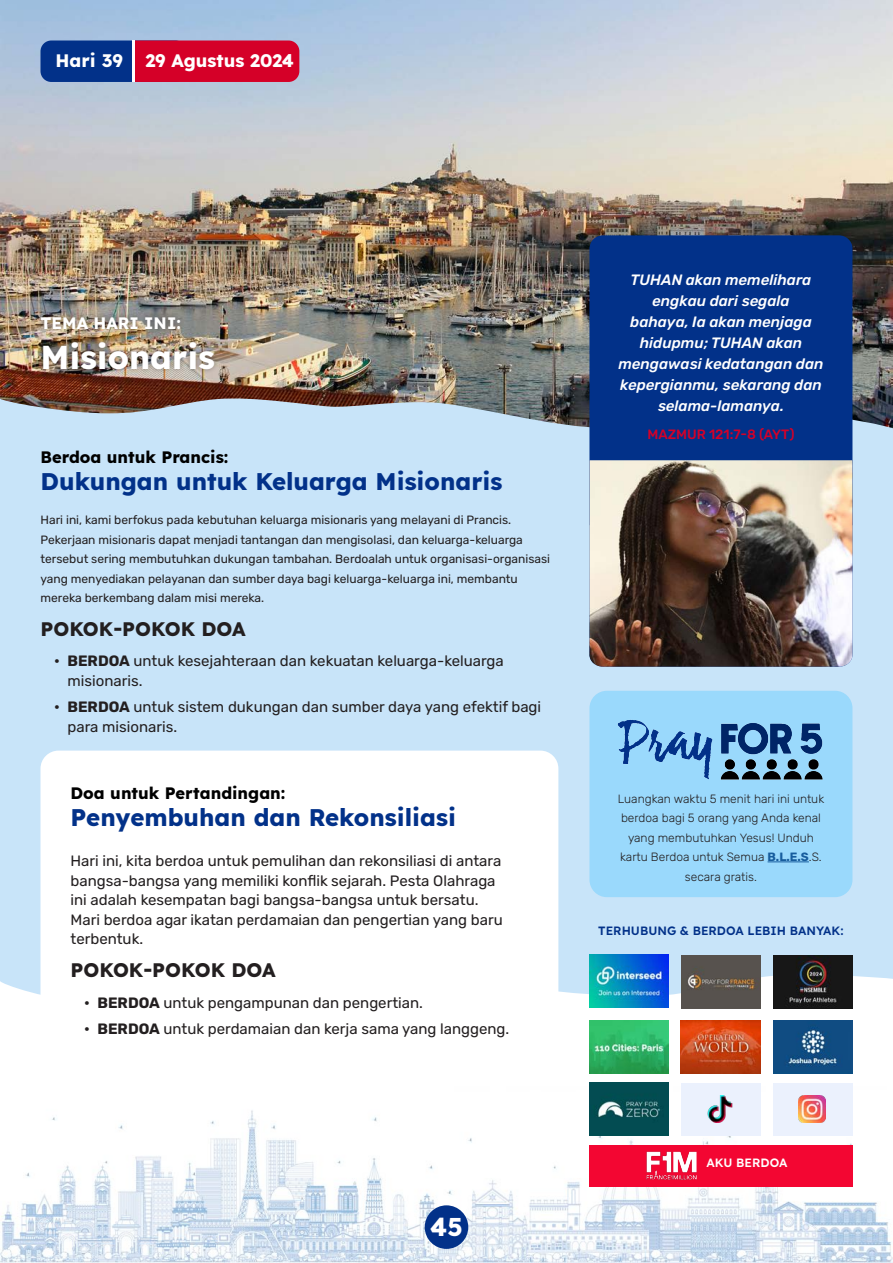
<style>
.page{position:relative;width:893px;height:1263px;background:#fff}
.page>*{position:absolute;margin:0;border:0;box-sizing:border-box;transform-origin:0 0}
.Heading_1{font:700 33px "Lexend";color:#fff}
.t1{font:700 25.5px "Lexend";color:#fff}
.Heading_2{font:700 24px "Lexend";color:#023189}
.Prayer_Point_Title{font:700 19.5px "Lexend";color:#231f20}
.Date_No{font:700 18px "Lexend";color:#fff}
.Day_No{font:700 18px "Lexend";color:#fff}
.Prayer_Theme{font:700 16.5px "Lexend";color:#000}
.Theme_title{font:700 16.5px "Lexend";color:#fff}
.t2{font:15px/19.5px "Rubik";color:#231f20}
.Bible_Verse{font:italic 500 15px/21px "Rubik";color:#fff;text-align:center}
.Bible_Name{font:500 13.5px "Rubik";color:#d50028}
.t3{font:12px/19.5px "Rubik";color:#231f20}
.Pray_for_5{font:300 12px/19.5px "Rubik";color:#231f20;text-align:center}
.Read_More_Button{font:600 12px "Lexend";color:#023189}
.t4{font:600 12px "Lexend";color:#fff}
.s1{font-weight:700}
.s2{font-weight:700;color:#175d9e}
</style>
<div class="page">
<img style="left:0;top:1086px;width:893px;height:177px">
<div style="left:425px;top:1205px;width:43px;height:44px;background:#023189;border-radius:50%"></div>
<img style="left:0;top:0;width:893px;height:396px">
<div style="left:0;top:396px;width:893px;height:605px;background:#c8e4f9"></div>
<div style="left:589px;top:235px;width:263px;height:225px;background:#023189"></div>
<div style="left:36px;top:312px;width:183px;height:63px;background:#231f20;opacity:.51"></div>
<img style="left:589px;top:460px;width:263px;height:207px">
<div style="left:41px;top:41px;width:145px;height:41px;background:#023189;border-radius:11px"></div>
<div style="left:135px;top:41px;width:164px;height:41px;background:#d50028"></div>
<hr style="left:132px;top:40px;width:3px;height:42px;background:#fff">
<div style="left:40px;top:751px;width:518px;height:314px;background:#fff;border-radius:18px"></div>
<div style="left:589px;top:691px;width:263px;height:206px;background:#9ad9fc;border-radius:17px"></div>
<img style="left:618px;top:720px;width:205px;height:59px">
<img style="left:589px;top:954px;width:80px;height:53px">
<img style="left:681px;top:955px;width:80px;height:53px">
<img style="left:773px;top:955px;width:79px;height:53px">
<img style="left:589px;top:1020px;width:80px;height:53px">
<img style="left:681px;top:1020px;width:79px;height:53px">
<img style="left:773px;top:1020px;width:79px;height:53px">
<img style="left:589px;top:1083px;width:79px;height:53px">
<div style="left:681px;top:1083px;width:79px;height:53px;background:#ebf1fd"></div>
<div style="left:773px;top:1083px;width:79px;height:53px;background:#ebf1fd"></div>
<img style="left:707px;top:1095px;width:26px;height:28px">
<img style="left:799px;top:1095px;width:27px;height:28px">
<hr style="left:768px;top:861px;width:41px;height:1px;background:#175d9e">
<div style="left:589px;top:1145px;width:263px;height:41px;background:#f30632"></div>
<img style="left:646px;top:1151px;width:50px;height:29px">
<p class="Day_No" style="left:56px;top:47px;width:69px">Hari 39</p>
<p class="Date_No" style="left:145px;top:47px;width:150px">29 Agustus 2024</p>
<p class="Theme_title" style="left:40px;top:310px;width:142px">TEMA HARI INI:</p>
<p class="Heading_1" style="left:40px;top:331px;width:176px">Misionaris</p>
<p class="Prayer_Theme" style="left:40px;top:443px;width:189px">Berdoa untuk Prancis:</p>
<p class="Heading_2" style="left:40px;top:462px;width:463px">Dukungan untuk Keluarga Misionaris</p>
<p class="t3" style="left:40px;top:511px;width:511px">Hari ini, kami berfokus pada kebutuhan keluarga misionaris yang melayani di Prancis.<br>Pekerjaan misionaris dapat menjadi tantangan dan mengisolasi, dan keluarga-keluarga tersebut sering membutuhkan dukungan tambahan. Berdoalah untuk organisasi-organisasi yang menyediakan pelayanan dan sumber daya bagi keluarga-keluarga ini, membantu mereka berkembang dalam misi mereka.</p>
<p class="Prayer_Point_Title" style="left:40px;top:613px;width:207px">POKOK-POKOK DOA</p>
<p class="t2" style="left:68px;top:652px;width:438px;text-indent:-14px"><span class="s1">• BERDOA</span> untuk kesejahteraan dan kekuatan keluarga-keluarga misionaris.</p>
<p class="t2" style="left:68px;top:698px;width:475px;text-indent:-14px"><span class="s1">• BERDOA</span> untuk sistem dukungan dan sumber daya yang efektif bagi para misionaris.</p>
<p class="Prayer_Theme" style="left:70px;top:780px;width:216px">Doa untuk Pertandingan:</p>
<p class="Heading_2" style="left:70px;top:798px;width:387px">Penyembuhan dan Rekonsiliasi</p>
<p class="t2" style="left:70px;top:852px;width:434px">Hari ini, kita berdoa untuk pemulihan dan rekonsiliasi di antara bangsa-bangsa yang memiliki konflik sejarah. Pesta Olahraga ini adalah kesempatan bagi bangsa-bangsa untuk bersatu.<br>Mari berdoa agar ikatan perdamaian dan pengertian yang baru terbentuk.</p>
<p class="Prayer_Point_Title" style="left:70px;top:954px;width:207px">POKOK-POKOK DOA</p>
<p class="t2" style="left:84px;top:993px;width:340px"><span class="s1">• BERDOA</span> untuk pengampunan dan pengertian.</p>
<p class="t2" style="left:84px;top:1019px;width:427px"><span class="s1">• BERDOA</span> untuk perdamaian dan kerja sama yang langgeng.</p>
<h2 class="t1" style="left:430px;top:1206px;width:34px">45</h2>
<p class="Bible_Verse" style="left:618px;top:270px;width:207px">TUHAN akan memelihara engkau dari segala<br>bahaya, Ia akan menjaga hidupmu; TUHAN akan mengawasi kedatangan dan kepergianmu, sekarang dan selama-lamanya.</p>
<p class="Bible_Name" style="left:647px;top:426px;width:148px">MAZMUR 121:7-8 (AYT)</p>
<p class="Pray_for_5" style="left:618px;top:789px;width:208px">Luangkan waktu 5 menit hari ini untuk berdoa bagi 5 orang yang Anda kenal yang membutuhkan Yesus! Unduh kartu Berdoa untuk Semua <span class="s2">B.L.E.S</span>.S. secara gratis.</p>
<p class="Read_More_Button" style="left:598px;top:921px;width:247px">TERHUBUNG &amp; BERDOA LEBIH BANYAK:</p>
<p class="t4" style="left:706px;top:1154px;width:82px">AKU BERDOA</p>
</div>
